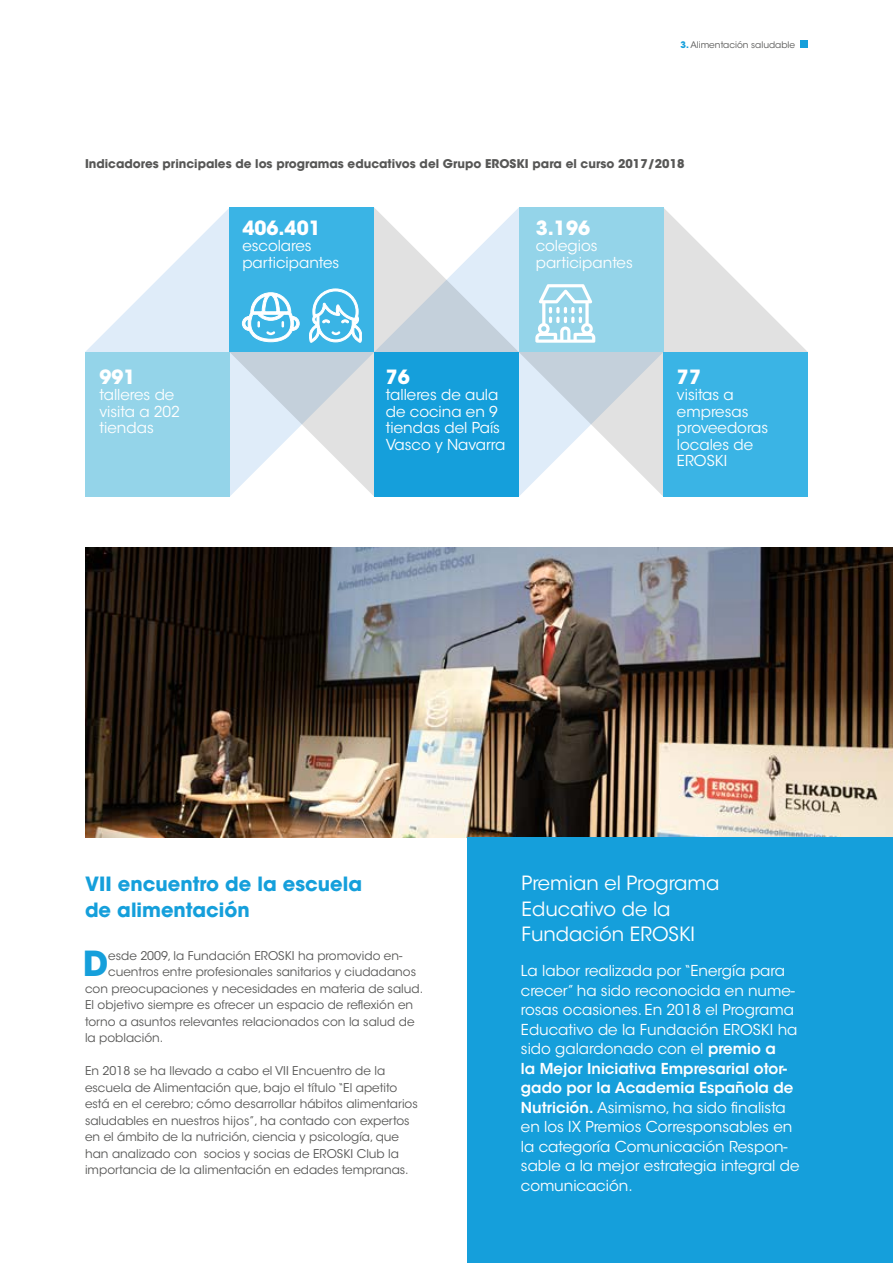
<style>
.page{position:relative;width:893px;height:1263px;background:#fff}
.page>*{position:absolute;margin:0;border:0;box-sizing:border-box;transform-origin:0 0}
.t1{font:700 34.35px "ITC Avant Garde Std";color:#159fdb}
.t2{font:19.5px/25.5px "ITC Avant Garde Std";color:#fff}
.t3{font:700 19.5px/25.5px "ITC Avant Garde Std";color:#159fdb}
.t4{font:700 19.5px "ITC Avant Garde Std";color:#fff}
.t5{font:15px/19.5px "ITC Avant Garde Std";color:#fff}
.t6{font:12px/16.5px "ITC Avant Garde Std";color:#575756}
.t7{font:700 12px "ITC Avant Garde Std";color:#575756}
.t8{font:9px "ITC Avant Garde Std";color:#575756}
.s1{font-weight:700;color:#159fdb}
.s2{font-weight:600}
</style>
<div class="page">
<img style="left:85px;top:547px;width:808px;height:290px">
<div style="left:468px;top:837px;width:425px;height:426px;background:#159fdb"></div>
<div style="left:800px;top:40px;width:8px;height:8px;background:#159fdb"></div>
<svg style="left:85px;top:207px;width:145px;height:145px"></svg>
<svg style="left:230px;top:352px;width:144px;height:144px"></svg>
<svg style="left:663px;top:207px;width:145px;height:145px;fill:#e1e1e9"></svg>
<svg style="left:374px;top:208px;width:289px;height:288px"></svg>
<div style="left:85px;top:352px;width:145px;height:145px;background:#94d4e9"></div>
<div style="left:230px;top:207px;width:144px;height:145px;background:#3ab4e5"></div>
<div style="left:374px;top:352px;width:145px;height:145px;background:#159fdb"></div>
<div style="left:519px;top:207px;width:144px;height:145px;background:#94d4e9"></div>
<div style="left:663px;top:352px;width:145px;height:145px;background:#3ab4e5"></div>
<svg style="left:535px;top:284px;width:60px;height:59px"></svg>
<svg style="left:242px;top:292px;width:58px;height:50px"></svg>
<svg style="left:309px;top:289px;width:53px;height:53px"></svg>
<p class="t8" style="left:681px;top:39px;width:116px"><span class="s1">3.</span> Alimentación saludable</p>
<p class="t7" style="left:85px;top:155px;width:601px">Indicadores principales de los programas educativos del Grupo EROSKI para el curso 2017/2018</p>
<h2 class="t4" style="left:99px;top:364px;width:38px">991</h2>
<p class="t5" style="left:99px;top:387px;width:82px;line-height:16.5px">talleres de visita a 202 tiendas</p>
<h2 class="t4" style="left:242px;top:215px;width:80px">406.401</h2>
<p class="t5" style="left:242px;top:238px;width:98px;line-height:16.5px">escolares participantes</p>
<h2 class="t4" style="left:536px;top:215px;width:56px">3.196</h2>
<p class="t5" style="left:536px;top:238px;width:98px;line-height:16.5px">colegios participantes</p>
<h2 class="t4" style="left:386px;top:364px;width:26px">76</h2>
<p class="t5" style="left:386px;top:387px;width:121px;line-height:16.5px">talleres de aula de cocina en 9 tiendas del País<br>Vasco y Navarra</p>
<h2 class="t4" style="left:677px;top:364px;width:26px">77</h2>
<p class="t5" style="left:677px;top:387px;width:93px;line-height:16.5px">visitas a empresas proveedoras locales de<br>EROSKI</p>
<h2 class="t3" style="left:85px;top:871px;width:279px">VII encuentro de la escuela de alimentación</h2>
<h1 class="t1" style="left:83px;top:941px;width:27px">D</h1>
<p class="t6" style="left:108px;top:947px;width:296px">esde 2009, la Fundación EROSKI ha promovido en-</p>
<p class="t6" style="left:108px;top:964px;width:309px">cuentros entre profesionales sanitarios y ciudadanos</p>
<p class="t6" style="left:85px;top:980px;width:340px">con preocupaciones y necesidades en materia de salud.</p>
<p class="t6" style="left:85px;top:997px;width:330px">El objetivo siempre es ofrecer un espacio de reflexión en</p>
<p class="t6" style="left:85px;top:1013px;width:331px">torno a asuntos relevantes relacionados con la salud de</p>
<p class="t6" style="left:85px;top:1030px;width:80px">la población.</p>
<p class="t6" style="left:85px;top:1063px;width:334px">En 2018 se ha llevado a cabo el VII Encuentro de la escuela de Alimentación que, bajo el título “El apetito está en el cerebro; cómo desarrollar hábitos alimentarios saludables en nuestros hijos”, ha contado con expertos en el ámbito de la nutrición, ciencia y psicología, que han analizado con socios y socias de EROSKI Club la importancia de la alimentación en edades tempranas.</p>
<h2 class="t2" style="left:522px;top:870px;width:199px">Premian el Programa<br>Educativo de la<br>Fundación EROSKI</h2>
<p class="t5" style="left:521px;top:961px;width:280px">La labor realizada por “Energía para crecer” ha sido reconocida en nume&shy;rosas ocasiones. En 2018 el Programa Educativo de la Fundación EROSKI ha sido galardonado con el <span class="s2">premio a<br>la Mejor Iniciativa Empresarial otor&shy;gado por la Academia Española de Nutrición.</span> Asimismo, ha sido finalista en los IX Premios Corresponsables en la categoría Comunicación Respon&shy;sable a la mejor estrategia integral de comunicación.</p>
</div>
